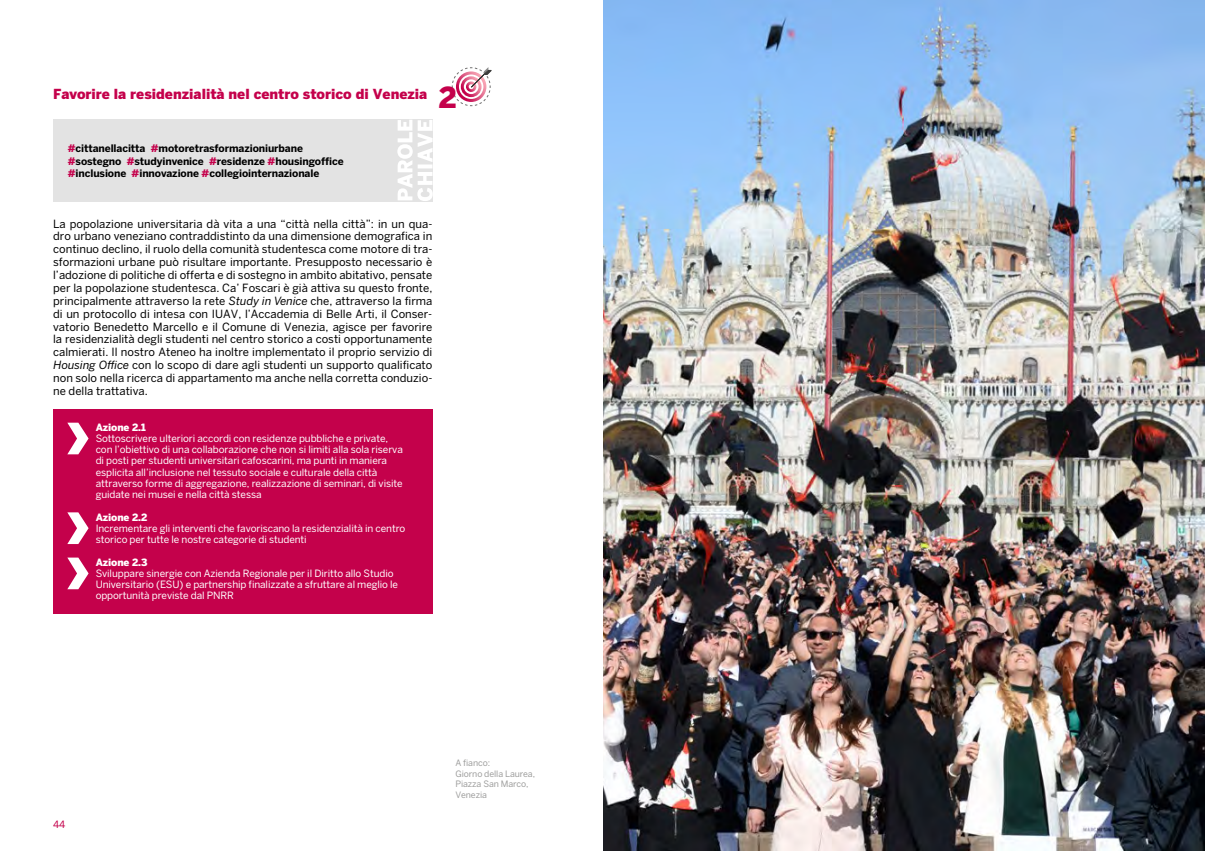
<style>
.page{position:relative;width:1205px;height:851px;background:#fff}
.page>*{position:absolute;margin:0;border:0;box-sizing:border-box;transform-origin:0 0}
.t1{font:900 28.75px "Benton Sans";color:#c4014b}
.t2{font:900 13.75px "Benton Sans";color:#c4014b}
.t3{font:11.25px/12.9px "Benton Sans";color:#000;text-align:justify}
.t4{font:700 10.25px/12.4px "Benton Sans";letter-spacing:-.01em;color:#000}
.t5{font:10px/11.2px "Benton Sans";letter-spacing:-.01em;color:#fff}
.t6{font:900 10px "Benton Sans";letter-spacing:-.01em;color:#fff}
.t7{font:10px "Benton Sans";color:#c4014b}
.t8{font:8.75px/10.5px "Benton Sans";letter-spacing:-.01em;color:#9d9d9c}
.s1{color:#c4014b}
.s2{font-style:italic}
</style>
<div class="page">
<div style="left:53px;top:120px;width:380px;height:82px;background:#e3e3e3"></div>
<svg style="left:397px;top:120px;width:36px;height:81px"></svg>
<div style="left:53px;top:409px;width:380px;height:205px;background:#c4014b"></div>
<svg style="left:67px;top:422px;width:22px;height:32px"></svg>
<svg style="left:67px;top:512px;width:22px;height:32px"></svg>
<svg style="left:67px;top:557px;width:22px;height:32px"></svg>
<svg style="left:452px;top:67px;width:40px;height:39px"></svg>
<img style="left:603px;top:0;width:602px;height:850px">
<p class="t2" style="left:53px;top:86px;width:376px">Favorire la residenzialità nel centro storico di Venezia</p>
<h1 class="t1" style="left:439px;top:80px;width:19px">2</h1>
<p class="t4" style="left:68px;top:142px;width:277px"><span class="s1">#</span>cittanellacitta <span class="s1">#</span>motoretrasformazioniurbane <span class="s1">#</span>sostegno <span class="s1">#</span>studyinvenice <span class="s1">#</span>residenze <span class="s1">#</span>housingoffice <span class="s1">#</span>inclusione <span class="s1">#</span>innovazione <span class="s1">#</span>collegiointernazionale</p>
<p class="t3" style="left:53px;top:217px;width:381px">La popolazione universitaria dà vita a una “città nella città”: in un qua&shy;dro urbano veneziano contraddistinto da una dimensione demografica in continuo declino, il ruolo della comunità studentesca come motore di tra&shy;sformazioni urbane può risultare importante. Presupposto necessario è l’adozione di politiche di offerta e di sostegno in ambito abitativo, pensate per la popolazione studentesca. Ca’ Foscari è già attiva su questo fronte, principalmente attraverso la rete <span class="s2">Study in Venice</span> che, attraverso la firma di un protocollo di intesa con IUAV, l’Accademia di Belle Arti, il Conser&shy;vatorio Benedetto Marcello e il Comune di Venezia, agisce per favorire la residenzialità degli studenti nel centro storico a costi opportunamente calmierati. Il nostro Ateneo ha inoltre implementato il proprio servizio di <span class="s2">Housing Office</span> con lo scopo di dare agli studenti un supporto qualificato non solo nella ricerca di appartamento ma anche nella corretta conduzio&shy;ne della trattativa.</p>
<p class="t6" style="left:96px;top:421px;width:52px">Azione 2.1</p>
<p class="t5" style="left:96px;top:432px;width:309px">Sottoscrivere ulteriori accordi con residenze pubbliche e private, con l’obiettivo di una collaborazione che non si limiti alla sola riserva di posti per studenti universitari cafoscarini, ma punti in maniera esplicita all’inclusione nel tessuto sociale e culturale della città attraverso forme di aggregazione, realizzazione di seminari, di visite guidate nei musei e nella città stessa</p>
<p class="t6" style="left:96px;top:511px;width:53px">Azione 2.2</p>
<p class="t5" style="left:96px;top:522px;width:311px">Incrementare gli interventi che favoriscano la residenzialità in centro storico per tutte le nostre categorie di studenti</p>
<p class="t6" style="left:96px;top:556px;width:53px">Azione 2.3</p>
<p class="t5" style="left:96px;top:567px;width:304px">Sviluppare sinergie con Azienda Regionale per il Diritto allo Studio<br>Universitario (ESU) e partnership finalizzate a sfruttare al meglio le opportunità previste dal PNRR</p>
<p class="t7" style="left:53px;top:818px;width:14px">44</p>
<p class="t8" style="left:455px;top:757px;width:81px">A fianco:<br>Giorno della Laurea,<br>Piazza San Marco,<br>Venezia</p>
</div>
